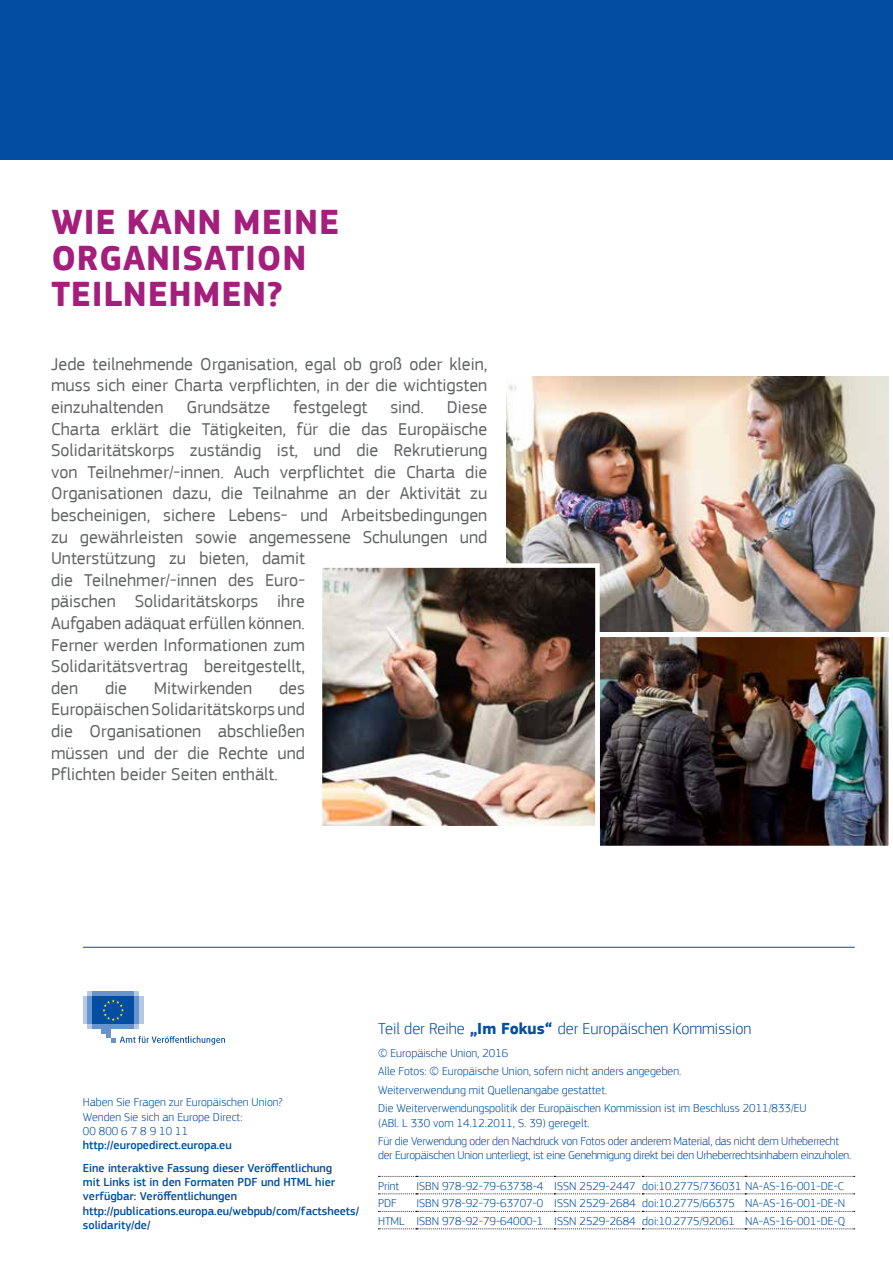
<style>
.page{position:relative;width:893px;height:1263px;background:#fff}
.page>*{position:absolute;margin:0;border:0;box-sizing:border-box;transform-origin:0 0}
.Header-purple-24{font:700 36px/36px "EC Square Sans Pro";letter-spacing:.02em;color:#a41f7c}
.text{font:18px/21.6px "EC Square Sans Pro";color:#636466;text-align:justify}
.identifiers{font:300 16.5px "EC Square Sans Pro";color:#034ea2}
.identifiers-2{font:300 12px/14.2px "EC Square Sans Pro";color:#034ea2}
.identifiers-3{font:500 12px/14.2px "EC Square Sans Pro";color:#034ea2}
.identifiers-4{font:300 12px/14.2px "EC Square Sans Pro";letter-spacing:-.02em;color:#034ea2}
.Blue-light-11{font:300 12px "EC Square Sans Pro";color:#034ea2}
.s1{font-weight:500}
.s2{font-weight:700}
</style>
<div class="page">
<div style="left:0;top:0;width:893px;height:160px;background:#034ea2"></div>
<svg style="left:378px;top:1176px;width:477px;height:1px"></svg>
<svg style="left:378px;top:1193px;width:477px;height:1px"></svg>
<svg style="left:378px;top:1211px;width:477px;height:1px"></svg>
<svg style="left:378px;top:1228px;width:477px;height:1px"></svg>
<hr style="left:83px;top:947px;width:772px;height:1px;background:#034ea2">
<img style="left:506px;top:376px;width:383px;height:255px">
<img style="left:323px;top:568px;width:272px;height:257px">
<div style="left:318px;top:563px;width:282px;height:267px;border:4px solid #fff"></div>
<img style="left:600px;top:637px;width:288px;height:208px">
<div style="left:595px;top:632px;width:298px;height:218px;border:4px solid #fff"></div>
<div style="left:88px;top:1024px;width:51px;height:5px;background:#b4c9e6"></div>
<div style="left:88px;top:991px;width:51px;height:5px;background:#b4c9e6"></div>
<div style="left:92px;top:991px;width:42px;height:5px;background:#6993cd"></div>
<div style="left:92px;top:1024px;width:42px;height:5px;background:#6993cd"></div>
<div style="left:134px;top:996px;width:5px;height:28px;background:#6993cd"></div>
<hr style="left:139px;top:996px;width:4px;height:28px;background:#b4c9e6">
<hr style="left:88px;top:996px;width:4px;height:28px;background:#6993cd">
<div style="left:83px;top:996px;width:5px;height:28px;background:#b4c9e6"></div>
<div style="left:102px;top:1024px;width:9px;height:9px;background:#6993cd"></div>
<div style="left:106px;top:1024px;width:5px;height:14px;background:#6993cd"></div>
<div style="left:92px;top:996px;width:42px;height:28px;background:#034ea2"></div>
<svg style="left:102px;top:999px;width:22px;height:22px"></svg>
<svg style="left:111px;top:1036px;width:114px;height:9px"></svg>
<p class="Header-purple-24" style="left:51px;top:205px;width:289px">WIE KANN MEINE<br>ORGANISATION<br>TEILNEHMEN?</p>
<p class="text" style="left:51px;top:353px;width:438px">Jede teilnehmende Organisation, egal ob groß oder klein, muss sich einer Charta verpflichten, in der die wichtigsten einzuhaltenden</p>
<p class="text" style="left:186px;top:396px;width:85px">Grundsätze</p>
<p class="text" style="left:293px;top:396px;width:76px">festgelegt</p>
<p class="text" style="left:390px;top:396px;width:35px">sind.</p>
<p class="text" style="left:51px;top:396px;width:438px;text-align:left;text-indent:396px">Diese Charta erklärt die Tätigkeiten, für die das Europäische Solidaritätskorps zuständig ist, und die Rekrutierung von Teilnehmer/-innen. Auch verpflichtet die Charta die Organisationen dazu, die Teilnahme an der Aktivität zu bescheinigen, sichere Lebens- und Arbeitsbedingungen zu gewährleisten sowie angemessene Schulungen und Unterstützung zu bieten, damit<br>die Teilnehmer/-innen des Euro-<br>päischen Solidaritätskorps ihre<br>Aufgaben adäquat erfüllen können.<br>Ferner werden Informationen zum<br>Solidaritätsvertrag bereitgestellt,<br>den</p>
<p class="text" style="left:51px;top:677px;width:255px;text-indent:228px">des Europäischen Solidaritätskorps und die Organisationen abschließen müssen und der die Rechte und Pflichten beider Seiten enthält.</p>
<p class="text" style="left:105px;top:677px;width:23px">die</p>
<p class="text" style="left:154px;top:677px;width:100px">Mitwirkenden</p>
<p class="identifiers-2" style="left:83px;top:1095px;width:201px">Haben Sie Fragen zur Europäischen Union?<br>Wenden Sie sich an Europe Direct:<br>0080067891011 <span class="s1">http://europedirect.europa.eu</span></p>
<p class="identifiers-3" style="left:83px;top:1161px;width:278px">Eine interaktive Fassung dieser Veröffentlichung<br>mit Links ist in den Formaten PDF und HTML hier verfügbar: Veröffentlichungen http://publications.europa.eu/webpub/com/factsheets/ solidarity/de/</p>
<p class="identifiers" style="left:378px;top:1019px;width:375px">Teil der Reihe <span class="s2">„Im Fokus“</span> der Europäischen Kommission</p>
<p class="Blue-light-11" style="left:378px;top:1046px;width:132px">© Europäische Union, 2016</p>
<p class="identifiers-2" style="left:378px;top:1064px;width:305px">Alle Fotos: © Europäische Union, sofern nicht anders angegeben.</p>
<p class="identifiers-2" style="left:378px;top:1083px;width:231px">Weiterverwendung mit Quellenangabe gestattet.</p>
<p class="identifiers-2" style="left:378px;top:1101px;width:430px">Die Weiterverwendungspolitik der Europäischen Kommission ist im Beschluss 2011/833/EU (ABl. L 330 vom 14.12.2011, S. 39) geregelt.</p>
<p class="identifiers-4" style="left:378px;top:1134px;width:475px">Für die Verwendung oder den Nachdruck von Fotos oder anderem Material, das nicht dem Urheberrecht der Europäischen Union unterliegt, ist eine Genehmigung direkt bei den Urheberrechtsinhabern einzuholen.</p>
<p class="identifiers-2" style="left:378px;top:1178px;width:23px">Print</p>
<p class="identifiers-2" style="left:416px;top:1178px;width:129px">ISBN 978-92-79-63738-4</p>
<p class="identifiers-2" style="left:554px;top:1178px;width:83px">ISSN 2529-2447</p>
<p class="identifiers-2" style="left:642px;top:1178px;width:203px">doi:10.2775/736031 NA-AS-16-001-DE-C</p>
<p class="identifiers-2" style="left:378px;top:1196px;width:20px">PDF</p>
<p class="identifiers-2" style="left:416px;top:1196px;width:129px">ISBN 978-92-79-63707-0</p>
<p class="identifiers-2" style="left:554px;top:1196px;width:83px">ISSN 2529-2684</p>
<p class="identifiers-2" style="left:642px;top:1196px;width:94px">doi:10.2775/66375</p>
<p class="identifiers-2" style="left:745px;top:1196px;width:102px">NA-AS-16-001-DE-N</p>
<p class="identifiers-2" style="left:378px;top:1213px;width:28px">HTML</p>
<p class="identifiers-2" style="left:416px;top:1213px;width:129px">ISBN 978-92-79-64000-1</p>
<p class="identifiers-2" style="left:554px;top:1213px;width:83px">ISSN 2529-2684</p>
<p class="identifiers-2" style="left:642px;top:1213px;width:94px">doi:10.2775/92061</p>
<p class="identifiers-2" style="left:745px;top:1213px;width:102px">NA-AS-16-001-DE-Q</p>
</div>
